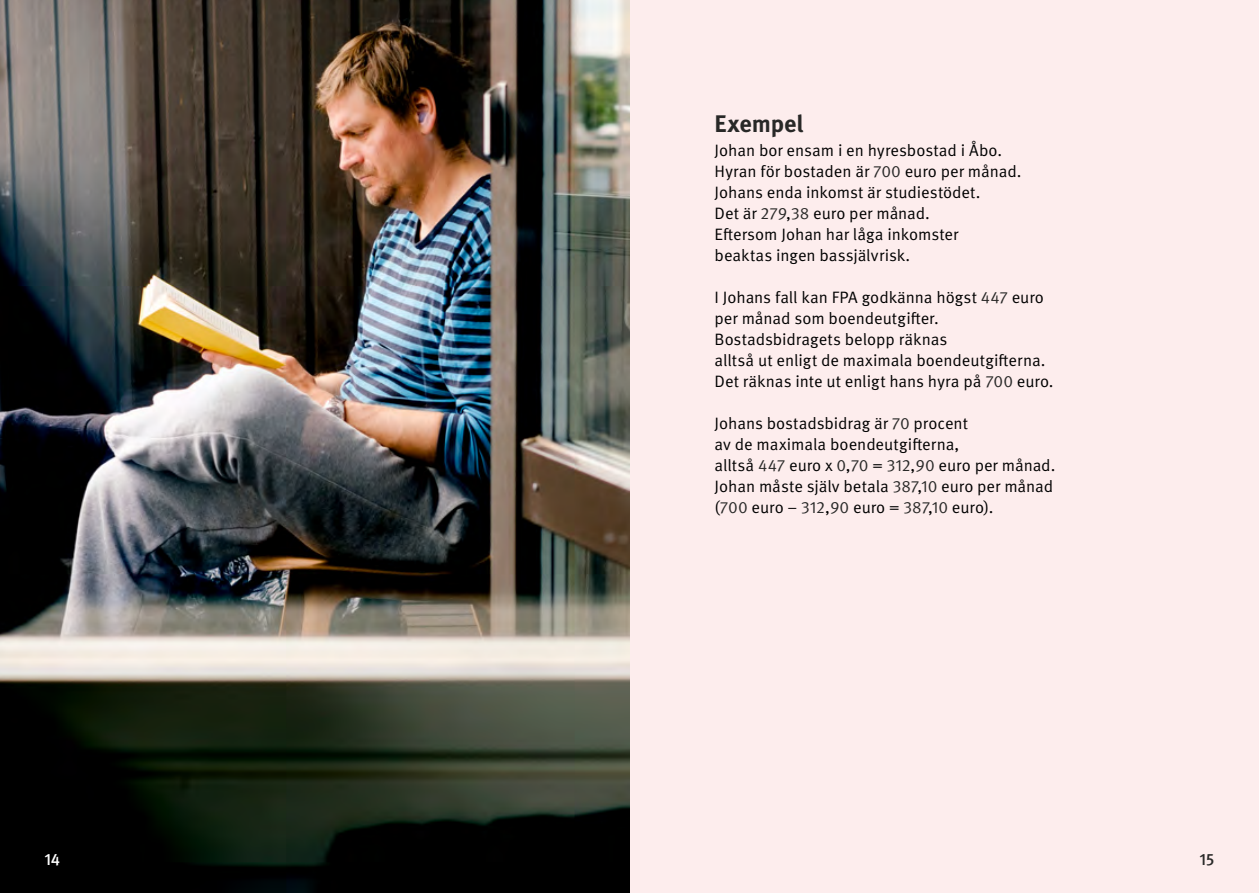
<style>
.page{position:relative;width:1259px;height:893px;background:#fff}
.page>*{position:absolute;margin:0;border:0;box-sizing:border-box;transform-origin:0 0}
.t1{font:700 24px "Meta Pro";letter-spacing:-.005em;color:#282827}
.t2{font:16.5px/21px "Meta Pro Norm";color:#000}
.t3{font:500 16.5px "Meta Pro";color:#fff}
.t4{font:500 16.5px "Meta Pro";color:#282827}
.s1{color:#282827}
</style>
<div class="page">
<div style="left:630px;top:0;width:629px;height:893px;background:#fdeded"></div>
<img style="left:0;top:0;width:629px;height:893px">
<p class="t1" style="left:714px;top:105px;width:90px">Exempel</p>
<p class="t2" style="left:714px;top:139px;width:308px">Johan bor ensam i en hyresbostad i Åbo.<br>Hyran för bostaden är <span class="s1">700</span> euro per månad.<br>Johans enda inkomst är studiestödet.<br>Det är <span class="s1">279</span>,<span class="s1">38</span> euro per månad.<br>Eftersom Johan har låga inkomster<br>beaktas ingen bassjälvrisk.</p>
<p class="t2" style="left:714px;top:286px;width:340px">I Johans fall kan FPA godkänna högst <span class="s1">447</span> euro per månad som boendeutgifter.<br>Bostadsbidragets belopp räknas<br>alltså ut enligt de maximala boendeutgifterna.<br>Det räknas inte ut enligt hans hyra på <span class="s1">700</span> euro.</p>
<p class="t2" style="left:714px;top:412px;width:342px">Johans bostadsbidrag är <span class="s1">70</span> procent<br>av de maximala boendeutgifterna,<br>alltså <span class="s1">447</span> euro x <span class="s1">0</span>,<span class="s1">70</span> = <span class="s1">312</span>,<span class="s1">90</span> euro per månad.<br>Johan måste själv betala <span class="s1">387</span>,<span class="s1">10</span> euro per månad (<span class="s1">700</span> euro – <span class="s1">312</span>,<span class="s1">90</span> euro = <span class="s1">387</span>,<span class="s1">10</span> euro).</p>
<p class="t3" style="left:44px;top:846px;width:17px">14</p>
<p class="t4" style="left:1199px;top:846px;width:16px">15</p>
</div>
